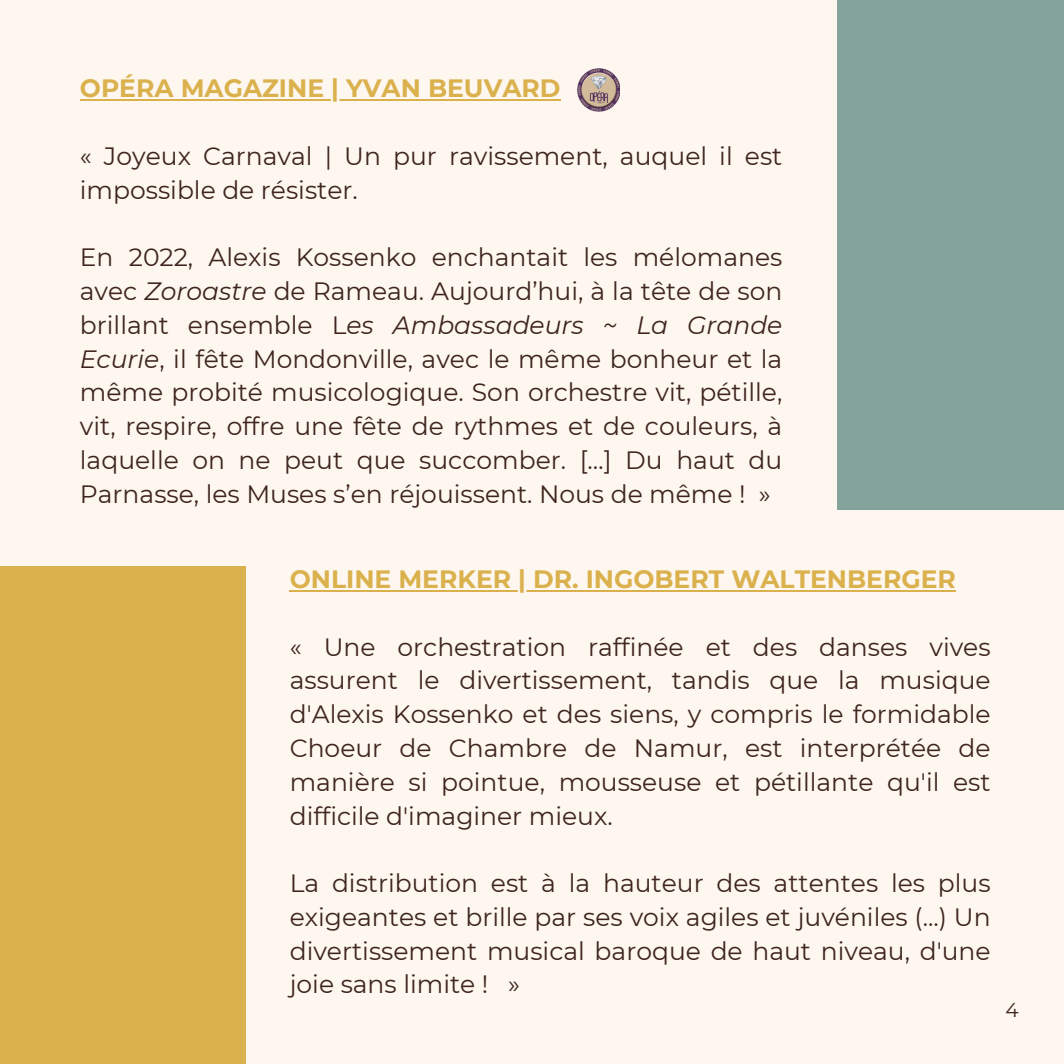
<style>
.page{position:relative;width:1064px;height:1064px;background:#fff}
.page>*{position:absolute;margin:0;border:0;box-sizing:border-box;transform-origin:0 0}
.t1{font:25px/33.8px "Montserrat";color:#3e251e;text-align:justify}
.t2{font:700 25px "Montserrat";color:#dab14d}
.t3{font:20px "Montserrat";color:#3e251e}
.s1{font-style:italic}
</style>
<div class="page">
<div style="left:0;top:0;width:1063px;height:1063px;background:#fdf7f0"></div>
<div style="left:837px;top:0;width:226px;height:509px;background:#83a39b"></div>
<div style="left:0;top:566px;width:246px;height:497px;background:#dab14d"></div>
<hr style="left:80px;top:99px;width:480px;height:2px;background:#dab14d">
<img style="left:577px;top:68px;width:42px;height:44px">
<hr style="left:290px;top:590px;width:665px;height:1px;background:#dab14d">
<p class="t2" style="left:80px;top:73px;width:482px">OPÉRA MAGAZINE | YVAN BEUVARD</p>
<h1 class="t1" style="left:80px;top:139px;width:703px">« Joyeux Carnaval | Un pur ravissement, auquel il est impossible de résister.</h1>
<p class="t1" style="left:80px;top:240px;width:703px">En 2022, Alexis Kossenko enchantait les mélomanes avec <span class="s1">Zoroastre</span> de Rameau. Aujourd’hui, à la tête de son brillant ensemble L<span class="s1">es Ambassadeurs ~ La Grande Ecurie</span>, il fête Mondonville, avec le même bonheur et la même probité musicologique. Son orchestre vit, pétille, vit, respire, offre une fête de rythmes et de couleurs, à laquelle on ne peut que succomber. […] Du haut du Parnasse, les Muses s’en réjouissent. Nous de même ! »</p>
<p class="t2" style="left:290px;top:563px;width:667px">ONLINE MERKER | DR. INGOBERT WALTENBERGER</p>
<p class="t1" style="left:290px;top:629px;width:702px">« Une orchestration raffinée et des danses vives assurent le divertissement, tandis que la musique d'Alexis Kossenko et des siens, y compris le formidable Choeur de Chambre de Namur, est interprétée de manière si pointue, mousseuse et pétillante qu'il est difficile d'imaginer mieux.</p>
<p class="t1" style="left:290px;top:866px;width:702px">La distribution est à la hauteur des attentes les plus exigeantes et brille par ses voix agiles et juvéniles (...) Un divertissement musical baroque de haut niveau, d'une joie sans limite ! »</p>
<h1 class="t3" style="left:1005px;top:997px;width:15px">4</h1>
</div>
